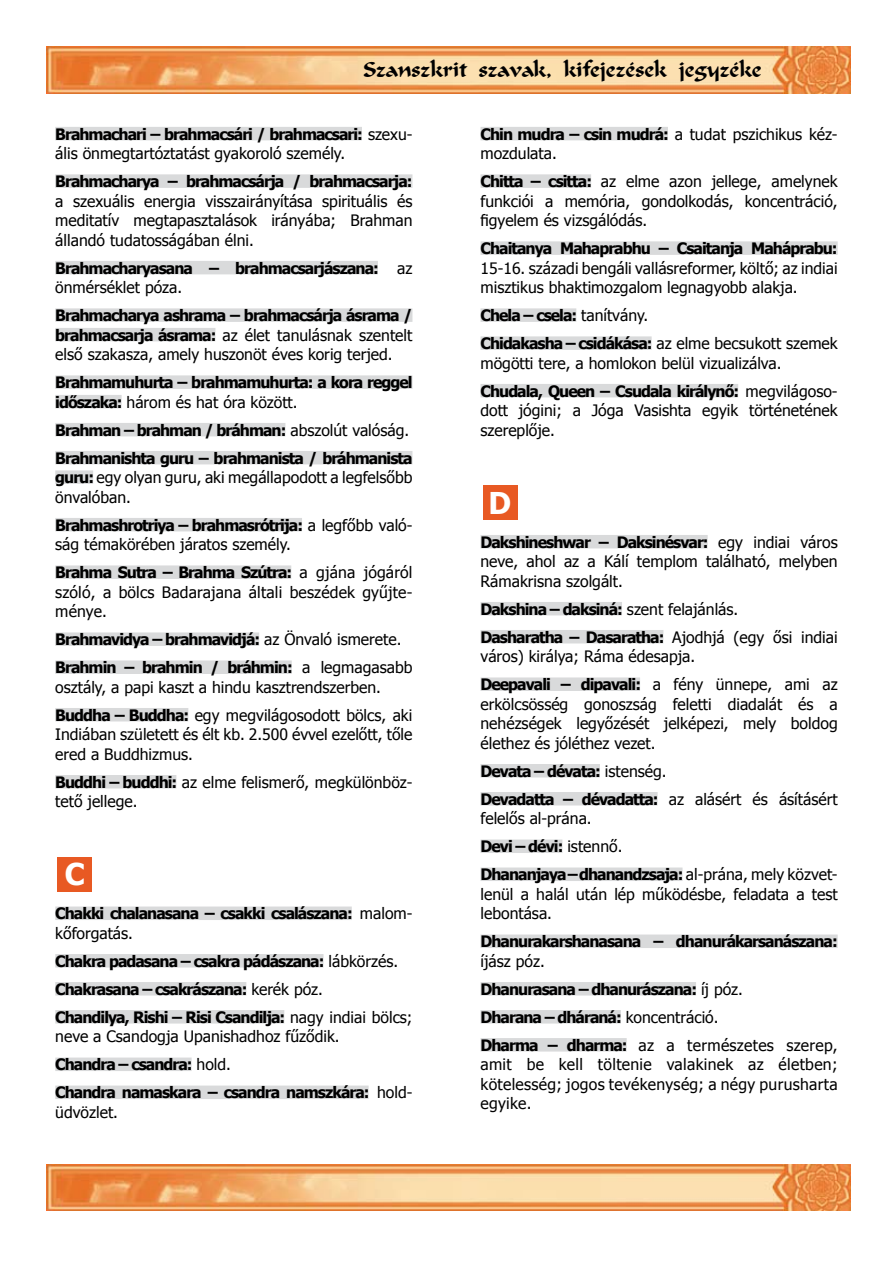
<style>
.page{position:relative;width:893px;height:1263px;background:#fff}
.page>*{position:absolute;margin:0;border:0;box-sizing:border-box;transform-origin:0 0}
.t1{font:700 30px "Tahoma";color:#fff}
.t2{font:21px "Merlin";letter-spacing:-.01em;color:#000}
.t3{font:15.75px/19.5px "Tahoma";color:#000}
.t4{font:700 15.75px/28px "Tahoma";letter-spacing:-.06em;color:#000}
.s1{font-weight:700}
.s2{font-weight:400}
</style>
<div class="page">
<img style="left:47px;top:47px;width:803px;height:46px">
<img style="left:47px;top:1164px;width:803px;height:47px">
<div style="left:55px;top:127px;width:307px;height:13px;background:#d9dadb"></div>
<div style="left:55px;top:174px;width:357px;height:14px;background:#d9dadb"></div>
<div style="left:55px;top:261px;width:323px;height:13px;background:#d9dadb"></div>
<div style="left:55px;top:308px;width:357px;height:14px;background:#d9dadb"></div>
<div style="left:55px;top:328px;width:160px;height:13px;background:#d9dadb"></div>
<div style="left:55px;top:375px;width:357px;height:14px;background:#d9dadb"></div>
<div style="left:55px;top:395px;width:67px;height:13px;background:#d9dadb"></div>
<div style="left:55px;top:423px;width:230px;height:13px;background:#d9dadb"></div>
<div style="left:55px;top:451px;width:357px;height:13px;background:#d9dadb"></div>
<div style="left:55px;top:470px;width:38px;height:14px;background:#d9dadb"></div>
<div style="left:55px;top:518px;width:247px;height:13px;background:#d9dadb"></div>
<div style="left:55px;top:565px;width:236px;height:14px;background:#d9dadb"></div>
<div style="left:55px;top:632px;width:204px;height:14px;background:#d9dadb"></div>
<div style="left:55px;top:660px;width:237px;height:14px;background:#d9dadb"></div>
<div style="left:55px;top:708px;width:133px;height:13px;background:#d9dadb"></div>
<div style="left:55px;top:775px;width:121px;height:13px;background:#d9dadb"></div>
<div style="left:55px;top:906px;width:297px;height:14px;background:#d9dadb"></div>
<div style="left:55px;top:954px;width:269px;height:13px;background:#d9dadb"></div>
<div style="left:55px;top:982px;width:191px;height:13px;background:#d9dadb"></div>
<div style="left:55px;top:1010px;width:229px;height:13px;background:#d9dadb"></div>
<div style="left:55px;top:1057px;width:137px;height:14px;background:#d9dadb"></div>
<div style="left:55px;top:1085px;width:314px;height:14px;background:#d9dadb"></div>
<div style="left:58px;top:857px;width:34px;height:34px;background:#e85923"></div>
<div style="left:480px;top:127px;width:188px;height:13px;background:#d9dadb"></div>
<div style="left:480px;top:174px;width:111px;height:14px;background:#d9dadb"></div>
<div style="left:480px;top:241px;width:358px;height:14px;background:#d9dadb"></div>
<div style="left:480px;top:308px;width:96px;height:14px;background:#d9dadb"></div>
<div style="left:480px;top:336px;width:172px;height:14px;background:#d9dadb"></div>
<div style="left:480px;top:384px;width:258px;height:13px;background:#d9dadb"></div>
<div style="left:480px;top:535px;width:228px;height:13px;background:#d9dadb"></div>
<div style="left:480px;top:602px;width:142px;height:13px;background:#d9dadb"></div>
<div style="left:480px;top:630px;width:183px;height:13px;background:#d9dadb"></div>
<div style="left:480px;top:677px;width:160px;height:14px;background:#d9dadb"></div>
<div style="left:480px;top:764px;width:120px;height:13px;background:#d9dadb"></div>
<div style="left:480px;top:792px;width:178px;height:13px;background:#d9dadb"></div>
<div style="left:480px;top:839px;width:82px;height:14px;background:#d9dadb"></div>
<div style="left:480px;top:867px;width:202px;height:14px;background:#d9dadb"></div>
<div style="left:480px;top:934px;width:358px;height:14px;background:#d9dadb"></div>
<div style="left:480px;top:982px;width:216px;height:13px;background:#d9dadb"></div>
<div style="left:480px;top:1010px;width:141px;height:13px;background:#d9dadb"></div>
<div style="left:480px;top:1038px;width:147px;height:13px;background:#d9dadb"></div>
<div style="left:483px;top:486px;width:34px;height:34px;background:#e85923"></div>
<h2 class="t2" style="left:363px;top:57px;width:401px">Szanszkrit szavak, kifejezések jegyzéke</h2>
<p class="t3" style="left:55px;top:123px;width:359px"><span class="s1">Brahmachari – brahmacsári / brahmacsari:</span> szexu&shy;ális önmegtartóztatást gyakoroló személy.</p>
<p class="t4" style="left:55px;top:166px;width:359px">Brahmacharya – brahmacsárja / brahmacsarja:</p>
<p class="t3" style="left:55px;top:190px;width:359px;text-align:justify">a szexuális energia visszairányítása spirituális és meditatív megtapasztalások irányába; Brahman állandó tudatosságában élni.</p>
<p class="t4" style="left:55px;top:257px;width:359px;line-height:19.5px">Brahmacharyasana – brahmacsarjászana: <span class="s2">az önmérséklet póza.</span></p>
<p class="t3" style="left:55px;top:305px;width:359px;text-align:justify"><span class="s1">Brahmacharya ashrama – brahmacsárja ásrama / brahmacsarja ásrama:</span> az élet tanulásnak szentelt első szakasza, amely huszonöt éves korig terjed.</p>
<p class="t4" style="left:55px;top:372px;width:359px;line-height:19.5px">Brahmamuhurta – brahmamuhurta: a kora reggel időszaka: <span class="s2">három és hat óra között.</span></p>
<p class="t4" style="left:55px;top:415px;width:359px">Brahman – brahman / bráhman: <span class="s2">abszolút valóság.<br></span>Brahmanishta guru – brahmanista / bráhmanista</p>
<p class="t3" style="left:55px;top:467px;width:359px"><span class="s1">guru:</span> egy olyan guru, aki megállapodott a legfelsőbb önvalóban.</p>
<p class="t3" style="left:55px;top:514px;width:357px"><span class="s1">Brahmashrotriya – brahmasrótrija:</span> a legfőbb való&shy;ság témakörében járatos személy.</p>
<p class="t3" style="left:55px;top:562px;width:359px;text-align:justify"><span class="s1">Brahma Sutra – Brahma Szútra:</span> a gjána jógáról szóló, a bölcs Badarajana általi beszédek gyűjte&shy;ménye.</p>
<p class="t4" style="left:55px;top:624px;width:359px">Brahmavidya – brahmavidjá: <span class="s2">az Önvaló ismerete.<br></span>Brahmin – brahmin / bráhmin: <span class="s2">a legmagasabb</span></p>
<p class="t3" style="left:55px;top:672px;width:359px;line-height:28px">osztály, a papi kaszt a hindu kasztrendszerben.<br><span class="s1">Buddha – Buddha:</span> egy megvilágosodott bölcs, aki</p>
<p class="t3" style="left:55px;top:724px;width:359px">Indiában született és élt kb. 2.500 évvel ezelőtt, tőle ered a Buddhizmus.</p>
<p class="t3" style="left:55px;top:771px;width:357px"><span class="s1">Buddhi – buddhi:</span> az elme felismerő, megkülönböz&shy;tető jellege.</p>
<h1 class="t1" style="left:65px;top:853px;width:22px">C</h1>
<p class="t4" style="left:55px;top:903px;width:359px;line-height:19.5px">Chakki chalanasana – csakki csalászana: <span class="s2">malom&shy;kőforgatás.</span></p>
<p class="t4" style="left:55px;top:946px;width:359px">Chakra padasana – csakra pádászana: <span class="s2">lábkörzés.<br></span>Chakrasana – csakrászana: <span class="s2">kerék póz.<br></span>Chandilya, Rishi – Risi Csandilja: <span class="s2">nagy indiai bölcs;</span></p>
<p class="t4" style="left:55px;top:1021px;width:359px"><span class="s2">neve a Csandogja Upanishadhoz fűződik.<br></span>Chandra – csandra: <span class="s2">hold.<br></span>Chandra namaskara – csandra namszkára: <span class="s2">hold-</span></p>
<p class="t3" style="left:55px;top:1101px;width:64px">üdvözlet.</p>
<p class="t3" style="left:480px;top:123px;width:357px"><span class="s1">Chin mudra – csin mudrá:</span> a tudat pszichikus kéz&shy;mozdulata.</p>
<p class="t3" style="left:480px;top:171px;width:359px;text-align:justify"><span class="s1">Chitta – csitta:</span> az elme azon jellege, amelynek funkciói a memória, gondolkodás, koncentráció, figyelem és vizsgálódás.</p>
<p class="t4" style="left:480px;top:233px;width:359px">Chaitanya Mahaprabhu – Csaitanja Maháprabu:</p>
<p class="t3" style="left:480px;top:257px;width:359px">15-16. századi bengáli vallásreformer, költő; az indiai misztikus bhaktimozgalom legnagyobb alakja.</p>
<p class="t4" style="left:480px;top:300px;width:359px">Chela – csela: <span class="s2">tanítvány.<br></span>Chidakasha – csidákása: <span class="s2">az elme becsukott szemek</span></p>
<p class="t3" style="left:480px;top:348px;width:359px;line-height:28px">mögötti tere, a homlokon belül vizualizálva.<br><span class="s1">Chudala, Queen – Csudala királynő:</span> megvilágoso-</p>
<p class="t3" style="left:480px;top:400px;width:359px">dott jógini; a Jóga Vasishta egyik történetének szereplője.</p>
<h1 class="t1" style="left:489px;top:482px;width:24px">D</h1>
<p class="t3" style="left:480px;top:531px;width:359px;text-align:justify"><span class="s1">Dakshineshwar – Daksinésvar:</span> egy indiai város neve, ahol az a Kálí templom található, melyben Rámakrisna szolgált.</p>
<p class="t4" style="left:480px;top:594px;width:359px">Dakshina – daksiná: <span class="s2">szent felajánlás.<br></span>Dasharatha – Dasaratha: <span class="s2">Ajodhjá (egy ősi indiai</span></p>
<p class="t3" style="left:480px;top:642px;width:359px;line-height:28px">város) királya; Ráma édesapja.<br><span class="s1">Deepavali – dipavali:</span> a fény ünnepe, ami az</p>
<p class="t3" style="left:480px;top:693px;width:359px;text-align:justify">erkölcsösség gonoszság feletti diadalát és a nehézségek legyőzését jelképezi, mely boldog élethez és jóléthez vezet.</p>
<p class="t4" style="left:480px;top:756px;width:359px">Devata – dévata: <span class="s2">istenség.<br></span>Devadatta – dévadatta: <span class="s2">az alásért és ásításért</span></p>
<p class="t3" style="left:480px;top:804px;width:357px;line-height:28px">felelős al-prána.<br><span class="s1">Devi – dévi:</span> istennő.<br><span class="s1">Dhananjaya – dhanandzsaja:</span> al-prána, mely közvet-</p>
<p class="t3" style="left:480px;top:883px;width:359px">lenül a halál után lép működésbe, feladata a test lebontása.</p>
<p class="t4" style="left:480px;top:926px;width:359px">Dhanurakarshanasana – dhanurákarsanászana:</p>
<p class="t4" style="left:480px;top:946px;width:359px"><span class="s2">íjász póz.<br></span>Dhanurasana – dhanurászana: <span class="s2">íj póz.<br></span>Dharana – dháraná: <span class="s2">koncentráció.<br></span>Dharma – dharma: <span class="s2">az a természetes szerep,</span></p>
<p class="t3" style="left:480px;top:1054px;width:359px;text-align:justify">amit be kell töltenie valakinek az életben; kötelesség; jogos tevékenység; a négy purusharta egyike.</p>
</div>
